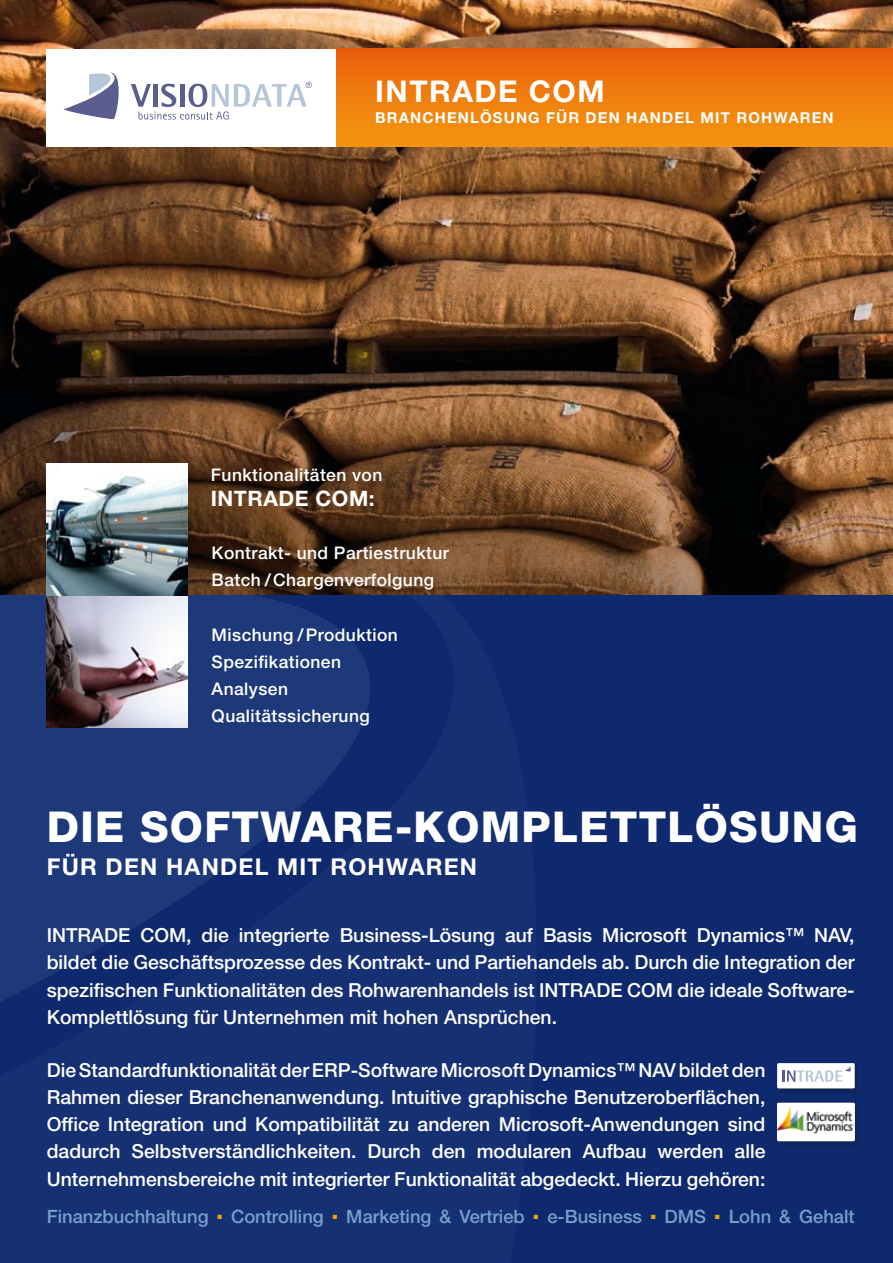
<style>
.page{position:relative;width:893px;height:1263px;background:#fff}
.page>*{position:absolute;margin:0;border:0;box-sizing:border-box;transform-origin:0 0}
.t1{font:800 42.6px "Helvetica Neue";letter-spacing:.03em;color:#fff}
.t2{font:700 30px "Helvetica Neue";letter-spacing:.05em;color:#fff}
.t3{font:700 23.25px "Helvetica Neue";letter-spacing:.05em;color:#fff}
.t4{font:700 21.3px "Helvetica Neue";color:#fff}
.t5{font:500 19.35px/27.2px "Helvetica Neue";color:#fff;text-align:justify}
.t6{font:500 18.45px "Helvetica Neue";color:#75a0ca}
.t7{font:500 17.4px/27.2px "Helvetica Neue";letter-spacing:.025em;color:#fff}
.t8{font:700 15px "Helvetica Neue";letter-spacing:.075em;color:#fff}
.s1{font-family:"Arial";font-weight:400;color:#f6a305}
</style>
<div class="page">
<img style="left:0;top:0;width:893px;height:595px">
<div style="left:0;top:595px;width:893px;height:668px;background:#0e296d"></div>
<svg style="left:0;top:595px;width:370px;height:407px;fill:#1e3979"></svg>
<div style="left:332px;top:49px;width:561px;height:98px;background:linear-gradient(to bottom,#ea600c,#f49810)"></div>
<div style="left:778px;top:1064px;width:81px;height:29px;background:#1a1817;opacity:.3"></div>
<div style="left:777px;top:1063px;width:78px;height:25px;background:#fff;border-radius:2px"></div>
<svg style="left:782px;top:1066px;width:69px;height:15px"></svg>
<div style="left:775px;top:1101px;width:87px;height:47px;background:#1a1817;opacity:.3"></div>
<div style="left:777px;top:1103px;width:78px;height:38px;background:#fff;border-radius:2px"></div>
<img style="left:777px;top:1103px;width:78px;height:37px">
<div style="left:47px;top:49px;width:289px;height:98px;background:#fff"></div>
<svg style="left:131px;top:82px;width:181px;height:38px"></svg>
<svg style="left:63px;top:72px;width:56px;height:48px"></svg>
<img style="left:47px;top:463px;width:140px;height:264px">
<h2 class="t2" style="left:375px;top:72px;width:231px">INTRADE COM</h2>
<p class="t8" style="left:375px;top:108px;width:223px">BRANCHENLÖSUNG FÜR DEN</p>
<p class="t8" style="left:626px;top:108px;width:13px">HANDEL</p>
<p class="t8" style="left:700px;top:108px;width:49px">MIT ROH</p>
<p class="t8" style="left:773px;top:108px;width:28px">WAREN</p>
<p class="t7" style="left:211px;top:461px;width:173px">Funktionalitäten von</p>
<p class="t4" style="left:211px;top:485px;width:23px">INTRADE</p>
<p class="t4" style="left:316px;top:485px;width:61px">COM:</p>
<p class="t7" style="left:212px;top:539px;width:239px">Kontrakt- und Partiestruktur<br>Batch / Chargenverfolgung</p>
<p class="t7" style="left:212px;top:621px;width:188px">Mischung / Produktion<br>Spezifikationen<br>Analysen<br>Qualitätssicherung</p>
<h1 class="t1" style="left:47px;top:801px;width:812px">Die SOFTWARE-KOMPLETTLÖSUNG</h1>
<p class="t3" style="left:47px;top:852px;width:77px">FÜR DEN</p>
<p class="t3" style="left:166px;top:852px;width:18px">HANDEL</p>
<p class="t3" style="left:277px;top:852px;width:72px">MIT ROH</p>
<p class="t3" style="left:386px;top:852px;width:41px">WAREN</p>
<p class="t5" style="left:47px;top:922px;width:809px">INTRADE COM, die integrierte Business-Lösung auf Basis Microsoft Dynamics™ NAV, bildet die Geschäftsprozesse des Kontrakt- und Partiehandels ab. Durch die Integration der spezifischen Funktionalitäten des Rohwarenhandels ist INTRADE COM die ideale Software-Komplettlösung für Unternehmen mit hohen Ansprüchen.</p>
<p class="t5" style="left:47px;top:1056px;width:720px">Die Standardfunktionalität der ERP-Software Microsoft Dynamics™ NAV bildet den Rahmen dieser Branchenanwendung. Intuitive graphische Benutzeroberflächen, Office Integration und Kompatibilität zu anderen Microsoft-Anwendungen sind dadurch Selbstverständlichkeiten. Durch den modularen Aufbau werden alle Unternehmensbereiche mit integrierter Funktionalität abgedeckt. Hierzu gehören:</p>
<p class="t6" style="left:47px;top:1206px;width:809px">Finanzbuchhaltung <span class="s1">▪</span> Controlling <span class="s1">▪</span> Marketing &amp; Vertrieb <span class="s1">▪</span> e-Business <span class="s1">▪</span> DMS <span class="s1">▪</span> Lohn &amp; Gehalt</p>
</div>
